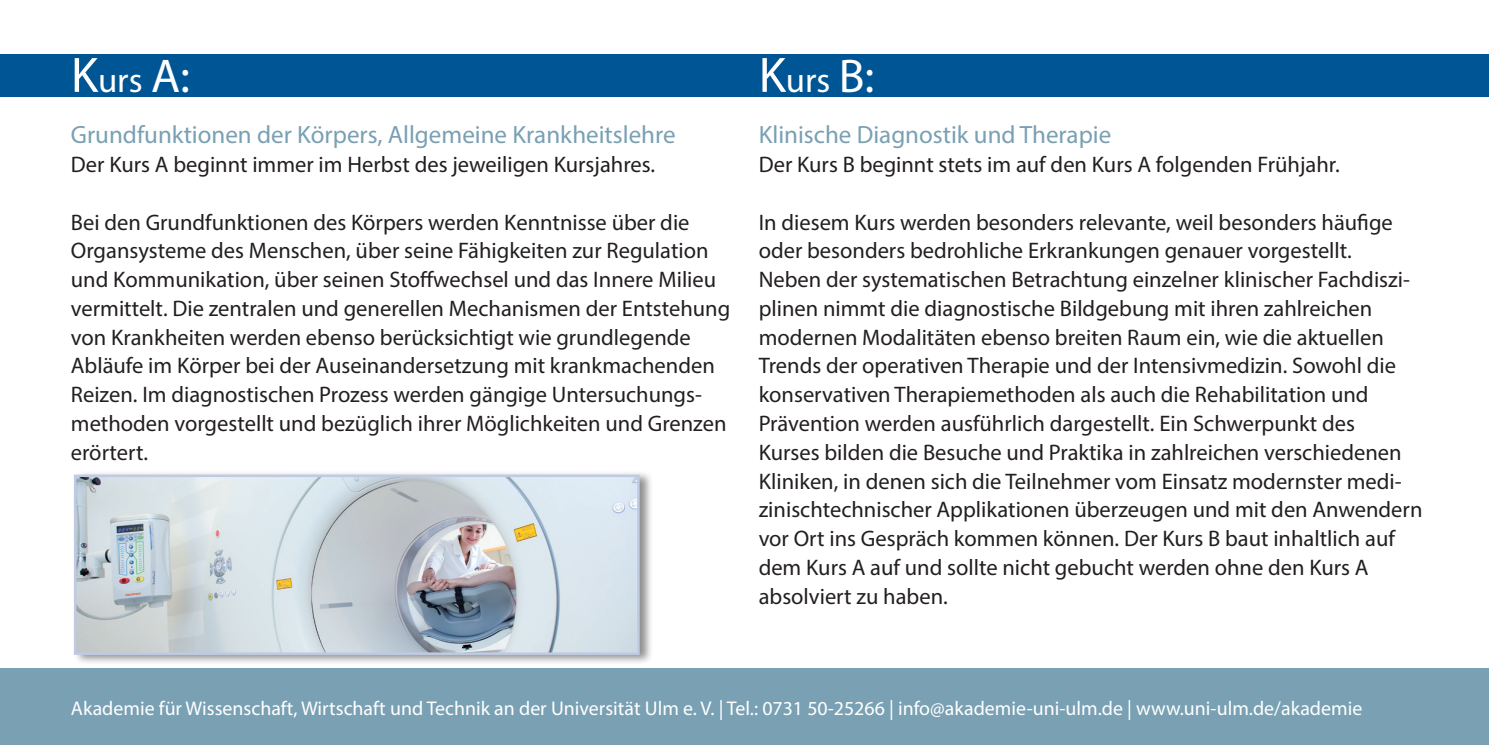
<style>
.page{position:relative;width:1489px;height:745px;background:#fff}
.page>*{position:absolute;margin:0;border:0;box-sizing:border-box;transform-origin:0 0}
.t1{font:35px "Myriad Pro";color:#fff}
.t2{font:25px "Myriad Pro";color:#79a0b3}
.t3{font:22.5px/28.8px "Myriad Pro";color:#231f20}
.t4{font:19.75px "Myriad Pro";color:#fff}
.s1{font-size:50px}
.s2{font-size:47.5px}
</style>
<div class="page">
<div style="left:0;top:667px;width:1488px;height:77px;background:#79a0b3"></div>
<div style="left:0;top:54px;width:1488px;height:42px;background:#005594"></div>
<div style="left:73px;top:469px;width:580px;height:195px;background:#231f20;opacity:.5"></div>
<img style="left:77px;top:477px;width:559px;height:174px">
<div style="left:74px;top:474px;width:565px;height:180px;border:2px solid #bfcbe2"></div>
<h1 class="t1" style="left:71px;top:58px;width:121px"><span class="s1">K</span>urs <span class="s2">A:</span></h1>
<p class="t2" style="left:71px;top:119px;width:606px">Grundfunktionen der Körpers, Allgemeine Krankheitslehre</p>
<p class="t3" style="left:71px;top:149px;width:585px">Der Kurs A beginnt immer im Herbst des jeweiligen Kursjahres.</p>
<p class="t3" style="left:71px;top:207px;width:661px">Bei den Grundfunktionen des Körpers werden Kenntnisse über die Organsysteme des Menschen, über seine Fähigkeiten zur Regulation und Kommunikation, über seinen Stoffwechsel und das Innere Milieu vermittelt. Die zentralen und generellen Mechanismen der Entstehung von Krankheiten werden ebenso berücksichtigt wie grundlegende Abläufe im Körper bei der Auseinandersetzung mit krankmachenden Reizen. Im diagnostischen Prozess werden gängige Untersuchungs&shy;methoden vorgestellt und bezüglich ihrer Möglichkeiten und Grenzen erörtert.</p>
<h1 class="t1" style="left:758px;top:58px;width:117px"><span class="s1">K</span>urs <span class="s2">B:</span></h1>
<p class="t2" style="left:758px;top:119px;width:354px">Klinische Diagnostik und Therapie</p>
<p class="t3" style="left:758px;top:149px;width:582px">Der Kurs B beginnt stets im auf den Kurs A folgenden Frühjahr.</p>
<p class="t3" style="left:758px;top:207px;width:665px">In diesem Kurs werden besonders relevante, weil besonders häufige oder besonders bedrohliche Erkrankungen genauer vorgestellt.<br>Neben der systematischen Betrachtung einzelner klinischer Fachdiszi&shy;plinen nimmt die diagnostische Bildgebung mit ihren zahlreichen modernen Modalitäten ebenso breiten Raum ein, wie die aktuellen Trends der operativen Therapie und der Intensivmedizin. Sowohl die konservativen Therapiemethoden als auch die Rehabilitation und Prävention werden ausführlich dargestellt. Ein Schwerpunkt des<br>Kurses bilden die Besuche und Praktika in zahlreichen verschiedenen Kliniken, in denen sich die Teilnehmer vom Einsatz modernster medi&shy;zinischtechnischer Applikationen überzeugen und mit den Anwendern vor Ort ins Gespräch kommen können. Der Kurs B baut inhaltlich auf dem Kurs A auf und sollte nicht gebucht werden ohne den Kurs A absolviert zu haben.</p>
<p class="t4" style="left:71px;top:695px;width:1292px">Akademie für Wissenschaft, Wirtschaft und Technik an der Universität Ulm e. V. | Tel.: 0731 50-25266 | info@akademie-uni-ulm.de | www.uni-ulm.de/akademie</p>
</div>
